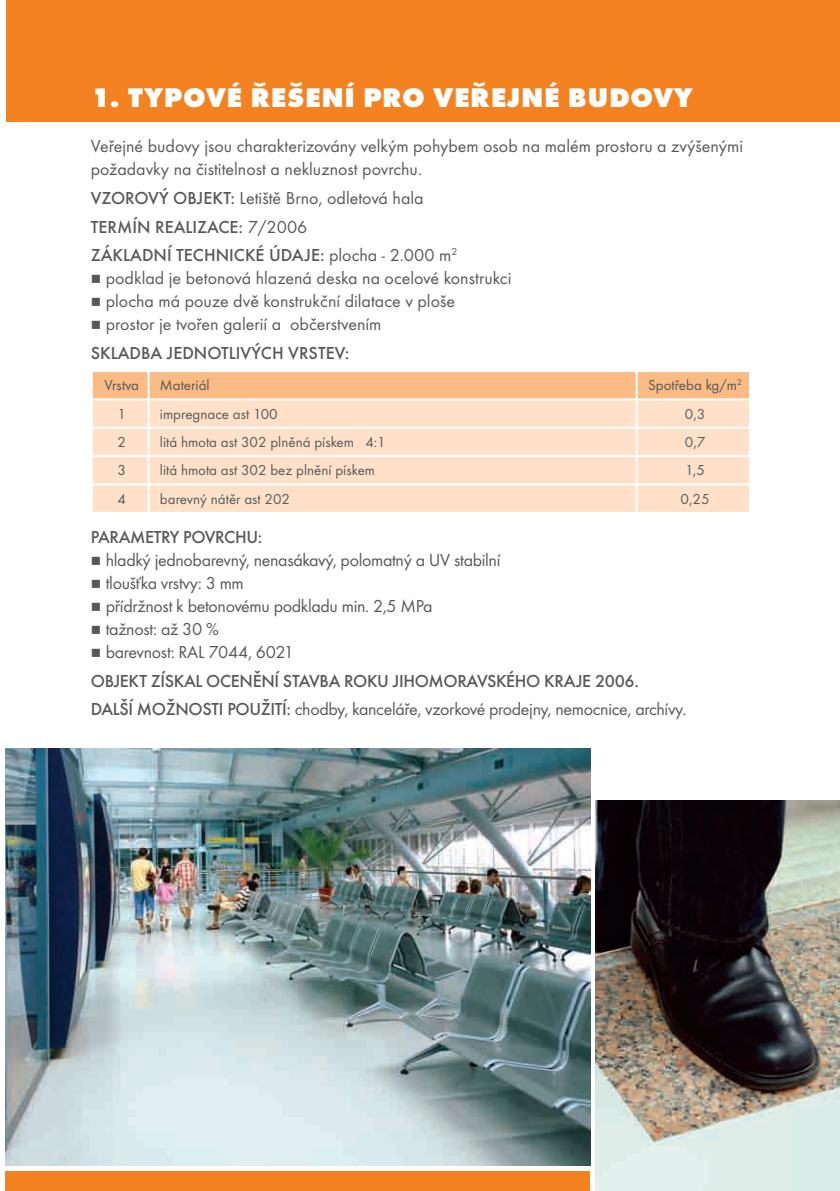
<style>
.page{position:relative;width:840px;height:1191px;background:#fff}
.page>*{position:absolute;margin:0;border:0;box-sizing:border-box;transform-origin:0 0}
.t1{font:700 28px "Futura TEE Extr";letter-spacing:.02em;color:#fff}
.t2{font:18px/23px "Futura TEE";color:#57585a}
.t3{font:500 18px/28.6px "Futura TEE";letter-spacing:-.02em;color:#57585a}
.t4{font:18px/23px "Futura TEE";letter-spacing:-.02em;color:#57585a}
.t5{font:500 18px/28.6px "Futura TEE";color:#57585a}
.t6{font:15px "Futura TEE";color:#57585a}
.s1{font-weight:400}
</style>
<div class="page">
<div style="left:6px;top:0;width:833px;height:122px;background:#f58220"></div>
<div style="left:6px;top:1171px;width:584px;height:20px;background:#f58220"></div>
<img style="left:6px;top:748px;width:584px;height:417px">
<img style="left:595px;top:800px;width:244px;height:391px">
<div style="left:93px;top:372px;width:655px;height:26px;background:#fbbb85"></div>
<div style="left:93px;top:400px;width:655px;height:112px;background:#fee1c8"></div>
<hr style="left:147px;top:372px;width:2px;height:26px;background:#fff">
<hr style="left:635px;top:372px;width:2px;height:26px;background:#fff">
<hr style="left:147px;top:400px;width:2px;height:27px;background:#fff">
<hr style="left:635px;top:400px;width:2px;height:27px;background:#fff">
<hr style="left:91px;top:427px;width:57px;height:2px;background:#fff">
<hr style="left:148px;top:427px;width:488px;height:2px;background:#fff">
<hr style="left:147px;top:429px;width:2px;height:26px;background:#fff">
<hr style="left:636px;top:427px;width:114px;height:2px;background:#fff">
<hr style="left:635px;top:429px;width:2px;height:26px;background:#fff">
<hr style="left:91px;top:455px;width:57px;height:2px;background:#fff">
<hr style="left:148px;top:455px;width:488px;height:2px;background:#fff">
<hr style="left:147px;top:457px;width:2px;height:26px;background:#fff">
<hr style="left:636px;top:455px;width:114px;height:2px;background:#fff">
<hr style="left:635px;top:457px;width:2px;height:26px;background:#fff">
<hr style="left:91px;top:483px;width:57px;height:2px;background:#fff">
<hr style="left:148px;top:483px;width:488px;height:2px;background:#fff">
<hr style="left:147px;top:485px;width:2px;height:27px;background:#fff">
<hr style="left:636px;top:483px;width:114px;height:2px;background:#fff">
<hr style="left:635px;top:485px;width:2px;height:27px;background:#fff">
<h1 class="t1" style="left:91px;top:88px;width:603px">1. TYPOVÉ ŘEŠENÍ PRO VEŘEJNÉ BUDOVY</h1>
<p class="t2" style="left:91px;top:136px;width:653px">Veřejné budovy jsou charakterizovány velkým pohybem osob na malém prostoru a zvýšenými požadavky na čistitelnost a nekluznost povrchu.</p>
<p class="t5" style="left:91px;top:185px;width:368px">VZOROVÝ OBJEKT: <span class="s1">Letiště Brno, odletová hala<br></span>TERMÍN REALIZACE: <span class="s1">7/2006<br></span>ZÁKLADNÍ TECHNICKÉ ÚDAJE: <span class="s1">plocha - 2.000 m</span><sup>2</sup></p>
<p class="t2" style="left:106px;top:268px;width:407px">podklad je betonová hlazená deska na ocelové konstrukci plocha má pouze dvě konstrukční dilatace v ploše<br>prostor je tvořen galerií a občerstvením</p>
<p class="t5" style="left:91px;top:340px;width:260px">SKLADBA JEDNOTLIVÝCH VRSTEV:</p>
<p class="t6" style="left:104px;top:379px;width:36px">Vrstva</p>
<p class="t6" style="left:160px;top:379px;width:51px">Materiál</p>
<p class="t6" style="left:647px;top:379px;width:95px">Spotřeba kg/m<sup>2</sup></p>
<p class="t6" style="left:118px;top:407px;width:10px">1</p>
<p class="t6" style="left:160px;top:407px;width:119px">impregnace ast 100</p>
<p class="t6" style="left:684px;top:407px;width:22px">0,3</p>
<p class="t6" style="left:118px;top:436px;width:10px">2</p>
<p class="t6" style="left:160px;top:436px;width:227px">litá hmota ast 302 plněná pískem 4:1</p>
<p class="t6" style="left:684px;top:436px;width:22px">0,7</p>
<p class="t6" style="left:118px;top:464px;width:10px">3</p>
<p class="t6" style="left:160px;top:464px;width:216px">litá hmota ast 302 bez plnění pískem</p>
<p class="t6" style="left:685px;top:464px;width:21px">1,5</p>
<p class="t6" style="left:118px;top:492px;width:10px">4</p>
<p class="t6" style="left:160px;top:492px;width:132px">barevný nátěr ast 202</p>
<p class="t6" style="left:680px;top:492px;width:30px">0,25</p>
<p class="t3" style="left:91px;top:524px;width:173px">PARAMETRY POVRCHU:</p>
<p class="t4" style="left:106px;top:550px;width:396px">hladký jednobarevný, nenasákavý, polomatný a UV stabilní tloušťka vrstvy: 3 mm<br>přídržnost k betonovému podkladu min. 2,5 MPa<br>tažnost: až 30 %<br>barevnost: RAL 7044, 6021</p>
<p class="t3" style="left:91px;top:668px;width:597px">OBJEKT ZÍSKAL OCENĚNÍ STAVBA ROKU JIHOMORAVSKÉHO KRAJE 2006.<br>DALŠÍ MOŽNOSTI POUŽITÍ: <span class="s1">chodby, kanceláře, vzorkové prodejny, nemocnice, archívy.</span></p>
</div>
